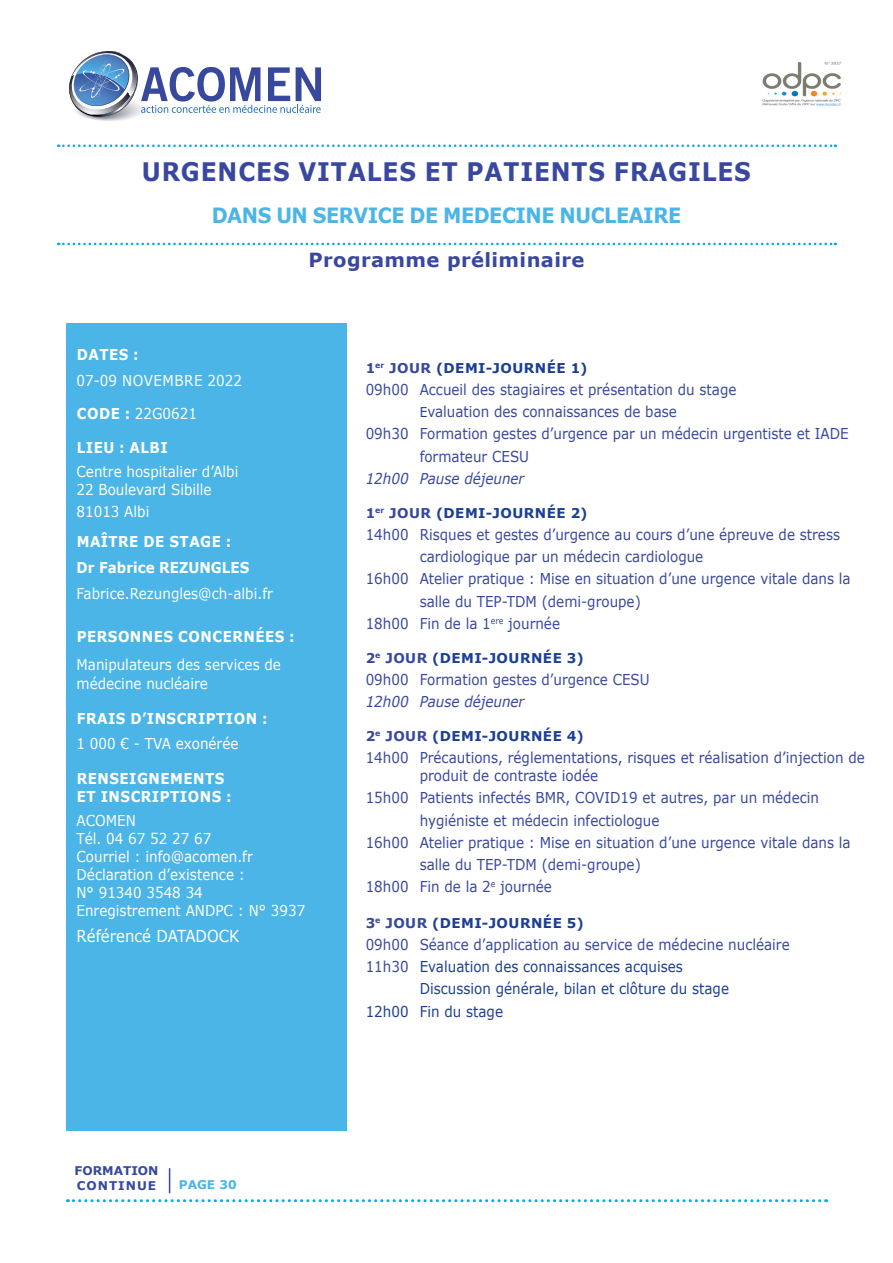
<style>
.page{position:relative;width:893px;height:1263px;background:#fff}
.page>*{position:absolute;margin:0;border:0;box-sizing:border-box;transform-origin:0 0}
.t1{font:700 25.5px "Verdana";letter-spacing:.035em;color:#39489e;scale:.92 1}
.t2{font:700 21px "Verdana";letter-spacing:-.025em;color:#4bb5e7;scale:.92 1}
.t3{font:700 19.5px "Verdana";letter-spacing:.02em;color:#39489e}
.t4{font:16.5px "Verdana";color:#fff;scale:.9 1}
.t5{font:15px/18px "Verdana";color:#39489e;scale:.9 1}
.t6{font:15px/18px "Verdana";color:#fff;scale:.9 1}
.t7{font:15px "Verdana";color:#1b3f94;scale:.9 1}
.t8{font:700 15px/18px "Verdana";letter-spacing:.035em;color:#fff;scale:.9 1}
.t9{font:italic 15px "Verdana";color:#39489e;scale:.9 1}
.t10{font:15px/25.5px "Verdana";letter-spacing:.035em;color:#fff;scale:.9 1}
.t11{font:700 15px "Verdana";color:#fff;scale:.9 1}
.t12{font:700 13.5px "Verdana";letter-spacing:.035em;color:#1b3f94}
.t13{font:700 12px/14.4px "Verdana";color:#39489e}
.t14{font:700 12px "Verdana";color:#4bb5e7}
.s1{font-weight:700}
.s2{color:#39489e}
.s3{font-size:13.5px;color:#1b3f94}
</style>
<div class="page">
<svg style="left:67px;top:1199px;width:760px;height:3px"></svg>
<svg style="left:169px;top:1168px;width:1px;height:25px"></svg>
<svg style="left:69px;top:51px;width:252px;height:70px"></svg>
<div style="left:66px;top:323px;width:281px;height:808px;background:#4bb5e7"></div>
<svg style="left:58px;top:243px;width:778px;height:2px"></svg>
<svg style="left:58px;top:144px;width:778px;height:3px"></svg>
<img style="left:762px;top:61px;width:79px;height:45px">
<p class="t1" style="left:142px;top:154px;width:663px">URGENCES VITALES ET PATIENTS FRAGILES</p>
<p class="t2" style="left:212px;top:201px;width:512px">DANS UN SERVICE DE MEDECINE NUCLEAIRE</p>
<p class="t3" style="left:308px;top:246px;width:277px">Programme préliminaire</p>
<p class="t10" style="left:77px;top:342px;width:185px"><span class="s1">DATES :<br></span>07-09 NOVEMBRE 2022</p>
<p class="t6" style="left:77px;top:404px;width:135px"><span class="s1">CODE :</span> 22G0621</p>
<p class="t8" style="left:77px;top:438px;width:103px">LIEU : ALBI</p>
<p class="t6" style="left:77px;top:462px;width:181px">Centre hospitalier d’Albi<br>22 Boulevard Sibille</p>
<p class="t6" style="left:77px;top:502px;width:82px">81013 Albi</p>
<p class="t8" style="left:77px;top:532px;width:173px">MAÎTRE DE STAGE :</p>
<p class="t11" style="left:77px;top:557px;width:193px">Dr Fabrice REZUNGLES</p>
<p class="t6" style="left:77px;top:584px;width:220px">Fabrice.Rezungles@ch-albi.fr</p>
<p class="t8" style="left:77px;top:627px;width:244px">PERSONNES CONCERNÉES :</p>
<p class="t6" style="left:77px;top:654px;width:229px;line-height:19.5px">Manipulateurs des services de médecine nucléaire</p>
<p class="t8" style="left:77px;top:709px;width:213px">FRAIS D’INSCRIPTION :</p>
<p class="t6" style="left:77px;top:734px;width:181px">1 000 € - TVA exonérée</p>
<p class="t8" style="left:77px;top:769px;width:174px">RENSEIGNEMENTS<br>ET INSCRIPTIONS :</p>
<p class="t6" style="left:77px;top:811px;width:256px">ACOMEN<br>Tél. 04 67 52 27 67<br>Courriel : info@acomen.fr<br>Déclaration d’existence :<br>N° 91340 3548 34<br>Enregistrement ANDPC : N° 3937</p>
<p class="t4" style="left:77px;top:925px;width:182px">Référencé DATADOCK</p>
<p class="t13" style="left:75px;top:1163px;width:86px">FORMATION<br>CONTINUE</p>
<p class="t14" style="left:179px;top:1176px;width:59px">PAGE 30</p>
<p class="t12" style="left:366px;top:358px;width:223px"><span class="s2">1</span><sup>er</sup> <span class="s2">JOUR</span> (DEMI-JOURNÉE 1)</p>
<p class="t5" style="left:366px;top:380px;width:414px">09h00 Accueil des stagiaires et présentation du stage</p>
<p class="t5" style="left:420px;top:402px;width:287px"><span class="s3">E</span>valuation des connaissances de base</p>
<p class="t5" style="left:366px;top:425px;width:538px">09h30 Formation gestes d’urgence par un médecin urgentiste et IADE</p>
<p class="t5" style="left:420px;top:447px;width:123px">formateur CESU</p>
<p class="t9" style="left:366px;top:468px;width:178px">12h00 Pause déjeuner</p>
<p class="t12" style="left:366px;top:503px;width:223px"><span class="s2">1</span><sup>er</sup> <span class="s2">JOUR</span> (DEMI-JOURNÉE 2)</p>
<p class="t5" style="left:366px;top:525px;width:529px">14h00 Risques et gestes d’urgence au cours d’une épreuve de stress</p>
<p class="t5" style="left:420px;top:547px;width:317px">cardiologique par un médecin cardiologue</p>
<p class="t5" style="left:366px;top:570px;width:540px">16h00 Atelier pratique : Mise en situation d’une urgence vitale dans la</p>
<p class="t5" style="left:420px;top:592px;width:247px">salle du TEP-TDM (demi-groupe)</p>
<p class="t5" style="left:366px;top:614px;width:217px">18h00 Fin de la 1<sup>ere</sup> journée</p>
<p class="t12" style="left:366px;top:648px;width:219px"><span class="s2">2</span><sup>e</sup> <span class="s2">JOUR</span> (DEMI-JOURNÉE 3)</p>
<p class="t5" style="left:366px;top:670px;width:317px">09h00 Formation gestes d’urgence CESU</p>
<p class="t9" style="left:366px;top:691px;width:178px">12h00 Pause déjeuner</p>
<p class="t12" style="left:366px;top:726px;width:219px"><span class="s2">2</span><sup>e</sup> <span class="s2">JOUR</span> (DEMI-JOURNÉE 4)</p>
<p class="t5" style="left:420px;top:748px;width:496px;text-indent:-54px">14h00 Précautions, réglementations, risques et réalisation d’injection de produit de contraste iodée</p>
<p class="t5" style="left:366px;top:789px;width:505px">15h00 Patients infectés BMR, COVID19 et autres, par un médecin</p>
<p class="t5" style="left:420px;top:811px;width:268px">hygiéniste et médecin infectiologue</p>
<p class="t5" style="left:366px;top:833px;width:540px">16h00 Atelier pratique : Mise en situation d’une urgence vitale dans la</p>
<p class="t5" style="left:420px;top:855px;width:247px">salle du TEP-TDM (demi-groupe)</p>
<p class="t5" style="left:366px;top:878px;width:209px">18h00 Fin de la 2<sup>e</sup> journée</p>
<p class="t12" style="left:366px;top:913px;width:219px"><span class="s2">3</span><sup>e</sup> <span class="s2">JOUR</span> (DEMI-JOURNÉE 5)</p>
<p class="t5" style="left:366px;top:935px;width:473px">09h00 Séance d’application au service de médecine nucléaire</p>
<p class="t7" style="left:366px;top:956px;width:354px"><span class="s2">11h30</span> Evaluation des connaissances acquises</p>
<p class="t7" style="left:420px;top:979px;width:345px">Discussion générale, bilan et clôture du stage</p>
<p class="t7" style="left:366px;top:1001px;width:154px">12h00 Fin du stage</p>
</div>
